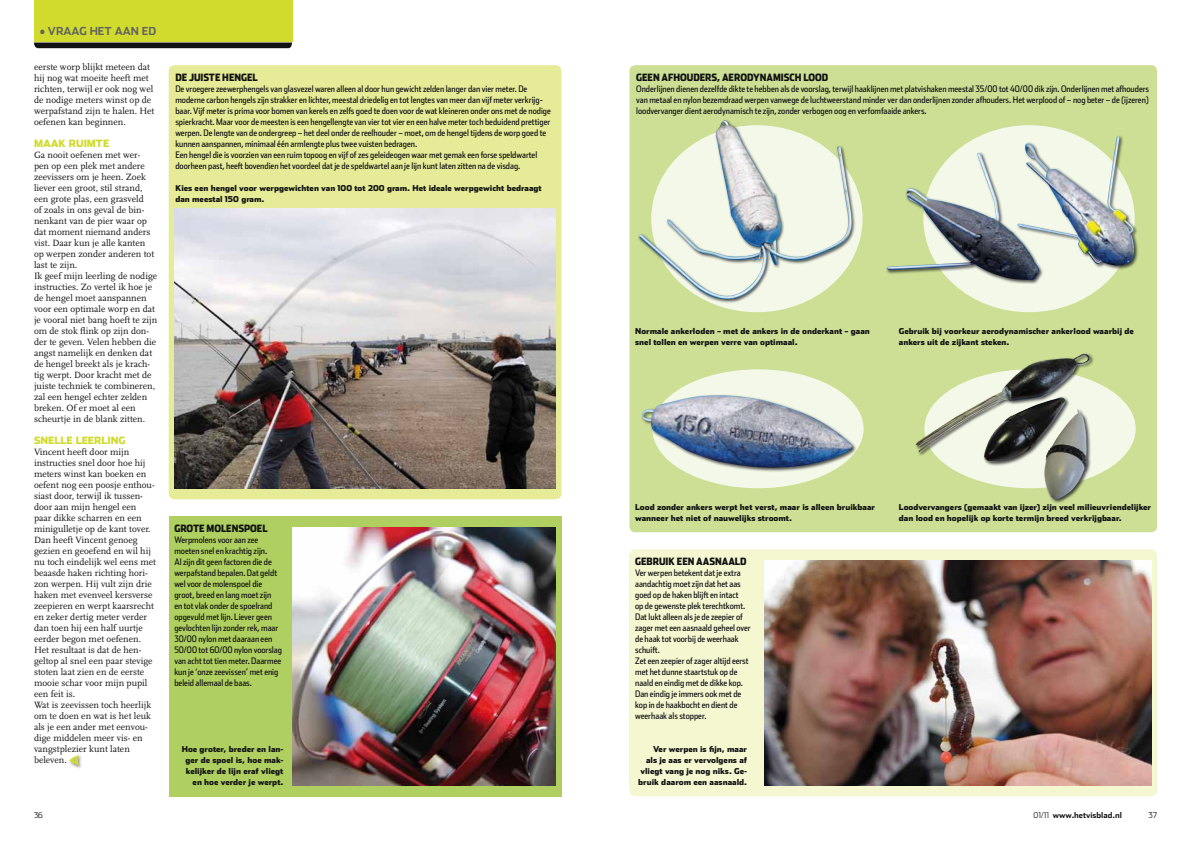
<style>
.page{position:relative;width:1191px;height:842px;background:#fff}
.page>*{position:absolute;margin:0;border:0;box-sizing:border-box;transform-origin:0 0}
.t1{font:700 11px "Stainless";color:#606362}
.t2{font:900 10px "Stainless Cond";color:#121212}
.t3{font:900 10px "Stainless";color:#d1db2d}
.t4{font:9.5px/11px "Scala";color:#121212}
.t5{font:9px/11px "Stainless Cond";color:#121212}
.t6{font:900 8px/11px "Stainless";color:#121212}
.t7{font:700 8px "Stainless";color:#121212}
.t8{font:300 8px "Stainless";color:#121212}
.s1{font-weight:300}
</style>
<div class="page">
<div style="left:629px;top:65px;width:528px;height:467px;background:#ccdf95;border-radius:6px"></div>
<div style="left:651px;top:125px;width:211px;height:187px;background:#f4f8e9;border-radius:50%"></div>
<div style="left:923px;top:125px;width:211px;height:187px;background:#f4f8e9;border-radius:50%"></div>
<div style="left:652px;top:369px;width:211px;height:119px;background:#f4f8e9;border-radius:50%"></div>
<div style="left:924px;top:369px;width:211px;height:119px;background:#f4f8e9;border-radius:50%"></div>
<div style="left:629px;top:549px;width:528px;height:247px;background:#f5f7d1;border-radius:6px"></div>
<div style="left:34px;top:0;width:258px;height:41px;background:#d1db2d"></div>
<svg style="left:34px;top:43px;width:258px;height:5px"></svg>
<div style="left:169px;top:65px;width:392px;height:434px;background:#e6eb97;border-radius:6px"></div>
<img style="left:174px;top:208px;width:382px;height:280px">
<div style="left:169px;top:516px;width:392px;height:280px;background:#afd060"></div>
<img style="left:292px;top:527px;width:264px;height:258px">
<img style="left:764px;top:560px;width:387px;height:225px">
<div style="left:67px;top:754px;width:16px;height:15px;background:#121212;opacity:.5"></div>
<svg style="left:69px;top:755px;width:10px;height:10px"></svg>
<div style="left:637px;top:119px;width:219px;height:184px;background:#121212;opacity:.75"></div>
<img style="left:638px;top:120px;width:214px;height:183px">
<div style="left:885px;top:135px;width:253px;height:149px;background:#121212;opacity:.75"></div>
<img style="left:887px;top:137px;width:249px;height:143px">
<div style="left:914px;top:352px;width:179px;height:151px;background:#121212;opacity:.75"></div>
<img style="left:915px;top:354px;width:174px;height:145px">
<div style="left:640px;top:394px;width:216px;height:78px;background:#121212;opacity:.75"></div>
<img style="left:641px;top:395px;width:211px;height:74px">
<p class="t1" style="left:40px;top:25px;width:18px">• VRAA</p>
<p class="t1" style="left:79px;top:25px;width:19px">G HET</p>
<p class="t1" style="left:115px;top:25px;width:9px">AAN</p>
<p class="t1" style="left:142px;top:25px;width:8px">ED</p>
<p class="t4" style="left:34px;top:62px;width:122px">eerste worp blijkt meteen dat hij nog wat moeite heeft met richten, terwijl er ook nog wel de nodige meters winst op de werpafstand zijn te halen. Het oefenen kan beginnen.</p>
<p class="t3" style="left:34px;top:137px;width:77px">MAAK RUIMTE</p>
<p class="t4" style="left:34px;top:150px;width:125px">Ga nooit oefenen met wer&shy;pen op een plek met andere zeevissers om je heen. Zoek liever een groot, stil strand, een grote plas, een grasveld<br>of zoals in ons geval de bin&shy;nenkant van de pier waar op dat moment niemand anders vist. Daar kun je alle kanten op werpen zonder anderen tot last te zijn.<br>Ik geef mijn leerling de nodige instructies. Zo vertel ik hoe je de hengel moet aanspannen voor een optimale worp en dat je vooral niet bang hoeft te zijn om de stok flink op zijn don&shy;der te geven. Velen hebben die angst namelijk en denken dat de hengel breekt als je krach&shy;tig werpt. Door kracht met de juiste techniek te combineren, zal een hengel echter zelden breken. Of er moet al een scheurtje in de blank zitten.</p>
<p class="t3" style="left:34px;top:434px;width:93px">SNELLE LEERLING</p>
<p class="t4" style="left:34px;top:447px;width:124px">Vincent heeft door mijn instructies snel door hoe hij meters winst kan boeken en oefent nog een poosje enthou&shy;siast door, terwijl ik tussen&shy;door aan mijn hengel een paar dikke scharren en een minigulletje op de kant tover.<br>Dan heeft Vincent genoeg gezien en geoefend en wil hij nu toch eindelijk wel eens met beaasde haken richting hori&shy;zon werpen. Hij vult zijn drie haken met evenveel kersverse zeepieren en werpt kaarsrecht en zeker dertig meter verder dan toen hij een half uurtje eerder begon met oefenen.<br>Het resultaat is dat de hen&shy;geltop al snel een paar stevige stoten laat zien en de eerste mooie schar voor mijn pupil een feit is.<br>Wat is zeevissen toch heerlijk om te doen en wat is het leuk als je een ander met eenvou&shy;dige middelen meer vis- en vangstplezier kunt laten beleven.</p>
<p class="t2" style="left:175px;top:71px;width:84px">DE JUISTE HENGEL</p>
<p class="t5" style="left:175px;top:83px;width:377px">De vroegere zeewerphengels van glasvezel waren alleen al door hun gewicht zelden langer dan vier meter. De moderne carbon hengels zijn strakker en lichter, meestal driedelig en tot lengtes van meer dan vijf meter verkrijg&shy;baar. Vijf meter is prima voor bomen van kerels en zelfs goed te doen voor de wat kleineren onder ons met de nodige spierkracht. Maar voor de meesten is een hengellengte van vier tot vier en een halve meter toch beduidend prettiger werpen. De lengte van de ondergreep – het deel onder de reelhouder – moet, om de hengel tijdens de worp goed te kunnen aanspannen, minimaal één armlengte plus twee vuisten bedragen.<br>Een hengel die is voorzien van een ruim topoog en vijf of zes geleideogen waar met gemak een forse speldwartel doorheen past, heeft bovendien het voordeel dat je de speldwartel aan je lijn kunt laten zitten na de visdag.</p>
<p class="t6" style="left:175px;top:183px;width:368px">Kies een hengel voor werpgewichten van 100 tot 200 gram. Het ideale werpgewicht bedraagt dan meestal 150 gram.</p>
<p class="t2" style="left:174px;top:522px;width:95px">GROTE MOLENSPOEL</p>
<p class="t5" style="left:174px;top:534px;width:109px">Werpmolens voor aan zee moeten snel en krachtig zijn.<br>Al zijn dit geen factoren die de werpafstand bepalen. Dat geldt wel voor de molenspoel die groot, breed en lang moet zijn<br>en tot vlak onder de spoelrand opgevuld met lijn. Liever geen gevlochten lijn zonder rek, maar<br>30/00 nylon met daaraan een<br>50/00 tot 60/00 nylon voorslag van acht tot tien meter. Daarmee kun je ‘onze zeevissen’ met enig beleid allemaal de baas.</p>
<p class="t6" style="left:182px;top:744px;width:103px;text-align:right">Hoe groter, breder en lan&shy;ger de spoel is, hoe mak&shy;kelijker de lijn eraf vliegt en hoe verder je werpt.</p>
<p class="t2" style="left:636px;top:71px;width:194px">GEEN AFHOUDERS, AERODYNAMISCH LOOD</p>
<p class="t5" style="left:636px;top:83px;width:514px;text-align:justify">Onderlijnen dienen dezelfde dikte te hebben als de voorslag, terwijl haaklijnen met platvishaken meestal 35/00 tot 40/00 dik zijn. Onderlijnen met afhouders van metaal en nylon bezemdraad werpen vanwege de luchtweerstand minder ver dan onderlijnen zonder afhouders. Het werplood of – nog beter – de (ijzeren) loodvervanger dient aerodynamisch te zijn, zonder verbogen oog en verfomfaaide ankers.</p>
<p class="t6" style="left:635px;top:326px;width:236px">Normale ankerloden – met de ankers in de onderkant – gaan snel tollen en werpen verre van optimaal.</p>
<p class="t6" style="left:899px;top:326px;width:236px">Gebruik bij voorkeur aerodynamischer ankerlood waarbij de ankers uit de zijkant steken.</p>
<p class="t6" style="left:635px;top:502px;width:241px">Lood zonder ankers werpt het verst, maar is alleen bruikbaar wanneer het niet of nauwelijks stroomt.</p>
<p class="t2" style="left:635px;top:555px;width:113px">GEBRUIK EEN AASNAALD</p>
<p class="t5" style="left:635px;top:567px;width:117px">Ver werpen betekent dat je extra aandachtig moet zijn dat het aas goed op de haken blijft en intact<br>op de gewenste plek terechtkomt.<br>Dat lukt alleen als je de zeepier of zager met een aasnaald geheel over de haak tot voorbij de weerhaak schuift.<br>Zet een zeepier of zager altijd eerst met het dunne staartstuk op de naald en eindig met de dikke kop.<br>Dan eindig je immers ook met de kop in de haakbocht en dient de weerhaak als stopper.</p>
<p class="t6" style="left:638px;top:744px;width:110px;text-align:right">Ver werpen is fijn, maar<br>als je aas er vervolgens af vliegt vang je nog niks. Ge&shy;bruik daarom een aasnaald.</p>
<p class="t6" style="left:899px;top:502px;width:254px">Loodvervangers (gemaakt van ijzer) zijn veel milieuvriendelijker dan lood en hopelijk op korte termijn breed verkrijgbaar.</p>
<p class="t8" style="left:34px;top:811px;width:10px">36</p>
<p class="t7" style="left:1033px;top:810px;width:90px"><span class="s1">01/11</span> WWW.HETVISBLAD.NL</p>
<p class="t8" style="left:1148px;top:811px;width:10px">37</p>
</div>
